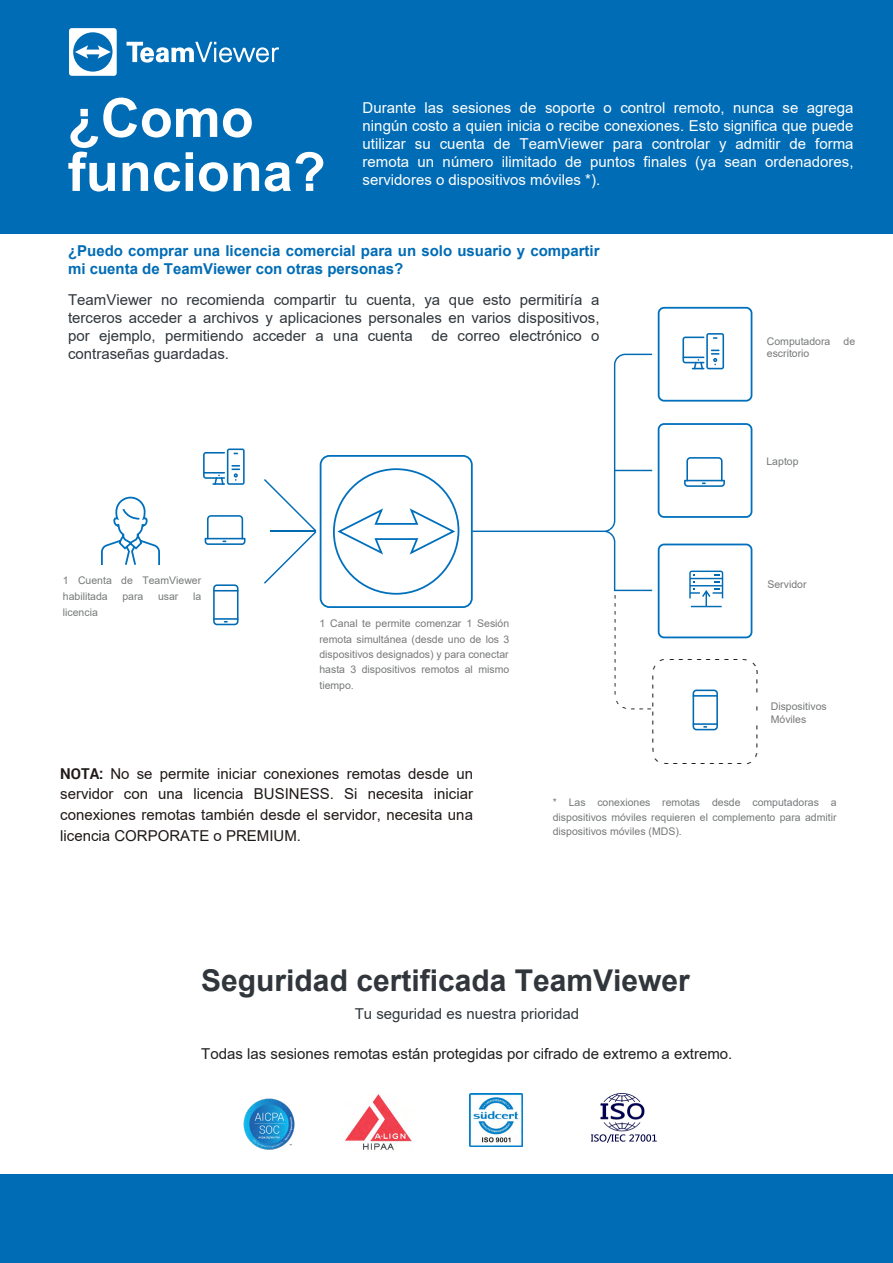
<style>
.page{position:relative;width:893px;height:1263px;background:#fff}
.page>*{position:absolute;margin:0;border:0;box-sizing:border-box;transform-origin:0 0}
.t1{font:700 54px/54px "Arial";color:#fff}
.t2{font:700 30px "Arial";color:#30363b}
.t3{font:italic 300 17.4px "Roboto";color:#000}
.t4{font:italic 300 15.45px "Roboto";color:#000}
.t5{font:15px/18px "Arial";color:#fff;text-align:justify}
.t6{font:15px/18px "Arial";color:#30363b;text-align:justify}
.t7{font:15px/20.7px "Arial";color:#1f1917;text-align:justify}
.t8{font:700 15px/18px "Arial";color:#006cb5}
.t9{font:15px "Arial";color:#211f1f}
.t10{font:10.5px/15.5px "Arial";color:#77797a}
.t11{font:10.5px/14.5px "Arial";color:#76797a;text-align:justify}
.s1{font-family:"Roboto";font-weight:700}
</style>
<div class="page">
<div style="left:0;top:0;width:893px;height:234px;background:#006cb5"></div>
<svg style="left:264px;top:479px;width:52px;height:105px"></svg>
<svg style="left:319px;top:455px;width:153px;height:153px"></svg>
<svg style="left:693px;top:689px;width:25px;height:41px"></svg>
<svg style="left:205px;top:515px;width:40px;height:30px"></svg>
<svg style="left:213px;top:584px;width:26px;height:41px"></svg>
<svg style="left:203px;top:448px;width:42px;height:37px"></svg>
<svg style="left:472px;top:306px;width:281px;height:333px"></svg>
<svg style="left:101px;top:496px;width:59px;height:69px"></svg>
<svg style="left:69px;top:28px;width:48px;height:48px"></svg>
<svg style="left:126px;top:42px;width:153px;height:21px"></svg>
<div style="left:0;top:1175px;width:893px;height:88px;background:#006cb5"></div>
<img style="left:244px;top:1098px;width:50px;height:51px">
<img style="left:345px;top:1094px;width:67px;height:56px">
<img style="left:469px;top:1093px;width:54px;height:54px">
<img style="left:592px;top:1093px;width:64px;height:50px">
<h1 class="t1" style="left:68px;top:92px;width:260px">¿Como funciona?</h1>
<p class="t5" style="left:363px;top:98px;width:492px">Durante las sesiones de soporte o control remoto, nunca se agrega ningún costo a quien inicia o recibe conexiones. Esto significa que puede utilizar su cuenta de TeamViewer para controlar y admitir de forma remota un número ilimitado de puntos finales (ya sean ordenadores, servidores o dispositivos móviles *).</p>
<p class="t8" style="left:68px;top:242px;width:533px">¿Puedo comprar una licencia comercial para un solo usuario y compartir mi cuenta de TeamViewer con otras personas?</p>
<p class="t6" style="left:68px;top:291px;width:533px">TeamViewer no recomienda compartir tu cuenta, ya que esto permitiría a terceros acceder a archivos y aplicaciones personales en varios dispositivos, por ejemplo, permitiendo acceder a una cuenta de correo electrónico o contraseñas guardadas.</p>
<p class="t10" style="left:767px;top:335px;width:90px;line-height:12.6px">Computadora de escritorio</p>
<p class="t10" style="left:766px;top:454px;width:34px">Laptop</p>
<p class="t10" style="left:63px;top:573px;width:140px">1 Cuenta de TeamViewer habilitada</p>
<p class="t10" style="left:122px;top:589px;width:23px">para</p>
<p class="t10" style="left:158px;top:589px;width:22px">usar</p>
<p class="t10" style="left:193px;top:589px;width:10px">la</p>
<p class="t10" style="left:63px;top:604px;width:37px">licencia</p>
<p class="t10" style="left:319px;top:615px;width:191px;text-align:justify">1 Canal te permite comenzar 1 Sesión remota simultánea (desde uno de los 3 dispositivos designados) y para conectar hasta 3 dispositivos remotos al mismo tiempo.</p>
<p class="t4" style="left:604px;top:695px;width:103px;rotate:-90deg">- - - - - - - - - - - - -</p>
<p class="t3" style="left:640px;top:743px;width:70px;rotate:-90deg">- - - - - - - -</p>
<p class="t4" style="left:651px;top:721px;width:22px;rotate:-180deg">- - -</p>
<p class="t10" style="left:767px;top:577px;width:41px">Servidor</p>
<p class="t3" style="left:669px;top:647px;width:70px">- - - - - - - -</p>
<p class="t3" style="left:742px;top:776px;width:70px;rotate:-180deg">- - - - - - - -</p>
<p class="t3" style="left:770px;top:679px;width:70px;rotate:90deg">- --- - -</p>
<p class="t10" style="left:771px;top:700px;width:58px;line-height:12.6px">Dispositivos<br>Móviles</p>
<p class="t7" style="left:60px;top:763px;width:414px"><span class="s1">NOTA:</span> No se permite iniciar conexiones remotas desde un servidor con una licencia BUSINESS. Si necesita iniciar conexiones remotas también desde el servidor, necesita una licencia CORPORATE o PREMIUM.</p>
<p class="t11" style="left:553px;top:795px;width:285px">* Las conexiones remotas desde computadoras a dispositivos móviles requieren el complemento para admitir dispositivos móviles (MDS).</p>
<h2 class="t2" style="left:201px;top:959px;width:490px">Seguridad certificada TeamViewer</h2>
<p class="t6" style="left:355px;top:1005px;width:226px">Tu seguridad es nuestra prioridad</p>
<p class="t9" style="left:201px;top:1044px;width:533px">Todas las sesiones remotas están protegidas por cifrado de extremo a extremo.</p>
</div>
